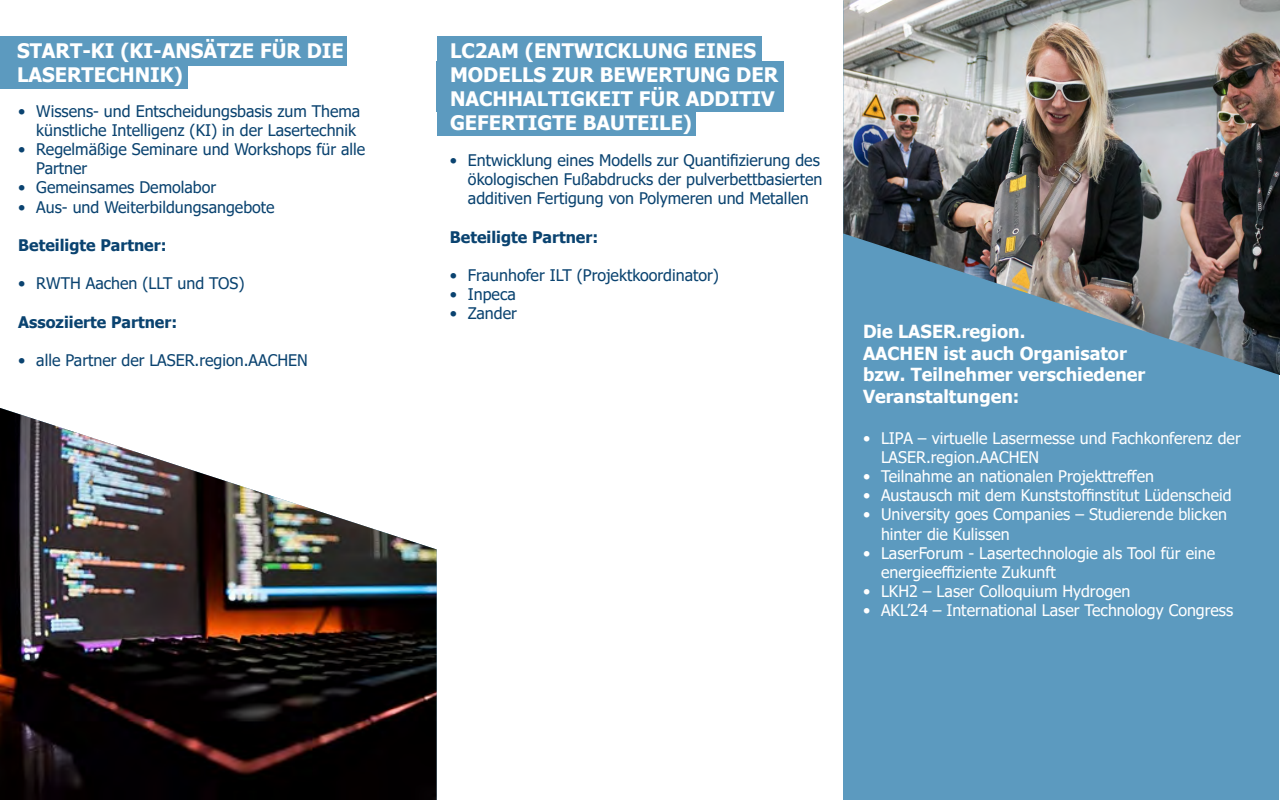
<style>
.page{position:relative;width:1280px;height:800px;background:#fff}
.page>*{position:absolute;margin:0;border:0;box-sizing:border-box;transform-origin:0 0}
.t1{font:700 20px/24px "Tahoma";color:#fff}
.t2{font:700 18px/21.6px "Tahoma";color:#fff}
.t3{font:16px/19.2px "Tahoma";color:#0a4370}
.t4{font:16px/19.2px "Tahoma";color:#fff}
.t5{font:700 16px "Tahoma";color:#0a4370}
</style>
<div class="page">
<div style="left:437px;top:111px;width:258px;height:25px;background:#5c9abf"></div>
<div style="left:844px;top:1px;width:436px;height:799px;background:#5c9abf"></div>
<img style="left:0;top:408px;width:437px;height:392px">
<img style="left:843px;top:0;width:437px;height:375px">
<div style="left:0;top:36px;width:347px;height:30px;background:#5c9abf"></div>
<div style="left:0;top:66px;width:188px;height:23px;background:#5c9abf"></div>
<div style="left:437px;top:36px;width:324px;height:25px;background:#5c9abf"></div>
<div style="left:437px;top:61px;width:347px;height:27px;background:#5c9abf"></div>
<div style="left:437px;top:85px;width:347px;height:26px;background:#5c9abf"></div>
<p class="t1" style="left:17px;top:40px;width:328px">START-KI (KI-ANSÄTZE FÜR DIE<br>LASERTECHNIK)</p>
<p class="t1" style="left:450px;top:40px;width:330px">LC2AM (ENTWICKLUNG EINES<br>MODELLS ZUR BEWERTUNG DER<br>NACHHALTIGKEIT FÜR ADDITIV<br>GEFERTIGTE BAUTEILE)</p>
<p class="t3" style="left:18px;top:102px;width:344px;text-align:right">• Wissens- und Entscheidungsbasis zum Thema künstliche Intelligenz (KI) in der Lasertechnik</p>
<p class="t3" style="left:36px;top:140px;width:331px;text-indent:-18px">• Regelmäßige Seminare und Workshops für alle<br>Partner</p>
<p class="t3" style="left:18px;top:179px;width:199px">• Gemeinsames Demolabor</p>
<p class="t3" style="left:18px;top:198px;width:258px">• Aus- und Weiterbildungsangebote</p>
<p class="t5" style="left:18px;top:234px;width:150px">Beteiligte Partner:</p>
<p class="t3" style="left:18px;top:275px;width:228px">• RWTH Aachen (LLT und TOS)</p>
<p class="t5" style="left:18px;top:311px;width:160px">Assoziierte Partner:</p>
<p class="t3" style="left:18px;top:352px;width:291px">• alle Partner der LASER.region.AACHEN</p>
<p class="t3" style="left:468px;top:151px;width:356px;text-indent:-18px">• Entwicklung eines Modells zur Quantifizierung des ökologischen Fußabdrucks der pulverbettbasierten additiven Fertigung von Polymeren und Metallen</p>
<p class="t5" style="left:450px;top:225px;width:150px">Beteiligte Partner:</p>
<p class="t3" style="left:450px;top:266px;width:271px">• Fraunhofer ILT (Projektkoordinator)</p>
<p class="t3" style="left:450px;top:286px;width:67px">• Inpeca</p>
<p class="t3" style="left:450px;top:305px;width:68px">• Zander</p>
<p class="t2" style="left:863px;top:321px;width:284px">Die LASER.region.<br>AACHEN ist auch Organisator bzw. Teilnehmer verschiedener<br>Veranstaltungen:</p>
<p class="t4" style="left:881px;top:429px;width:361px;text-indent:-18px">• LIPA – virtuelle Lasermesse und Fachkonferenz der<br>LASER.region.AACHEN</p>
<p class="t4" style="left:863px;top:467px;width:293px">• Teilnahme an nationalen Projekttreffen</p>
<p class="t4" style="left:863px;top:487px;width:370px">• Austausch mit dem Kunststoffinstitut Lüdenscheid</p>
<p class="t4" style="left:881px;top:506px;width:348px;text-indent:-18px">• University goes Companies – Studierende blicken hinter die Kulissen</p>
<p class="t4" style="left:881px;top:544px;width:336px;text-indent:-18px">• LaserForum - Lasertechnologie als Tool für eine energieeffiziente Zukunft</p>
<p class="t4" style="left:863px;top:583px;width:269px">• LKH2 – Laser Colloquium Hydrogen</p>
<p class="t4" style="left:863px;top:602px;width:372px">• AKL’24 – International Laser Technology Congress</p>
</div>
